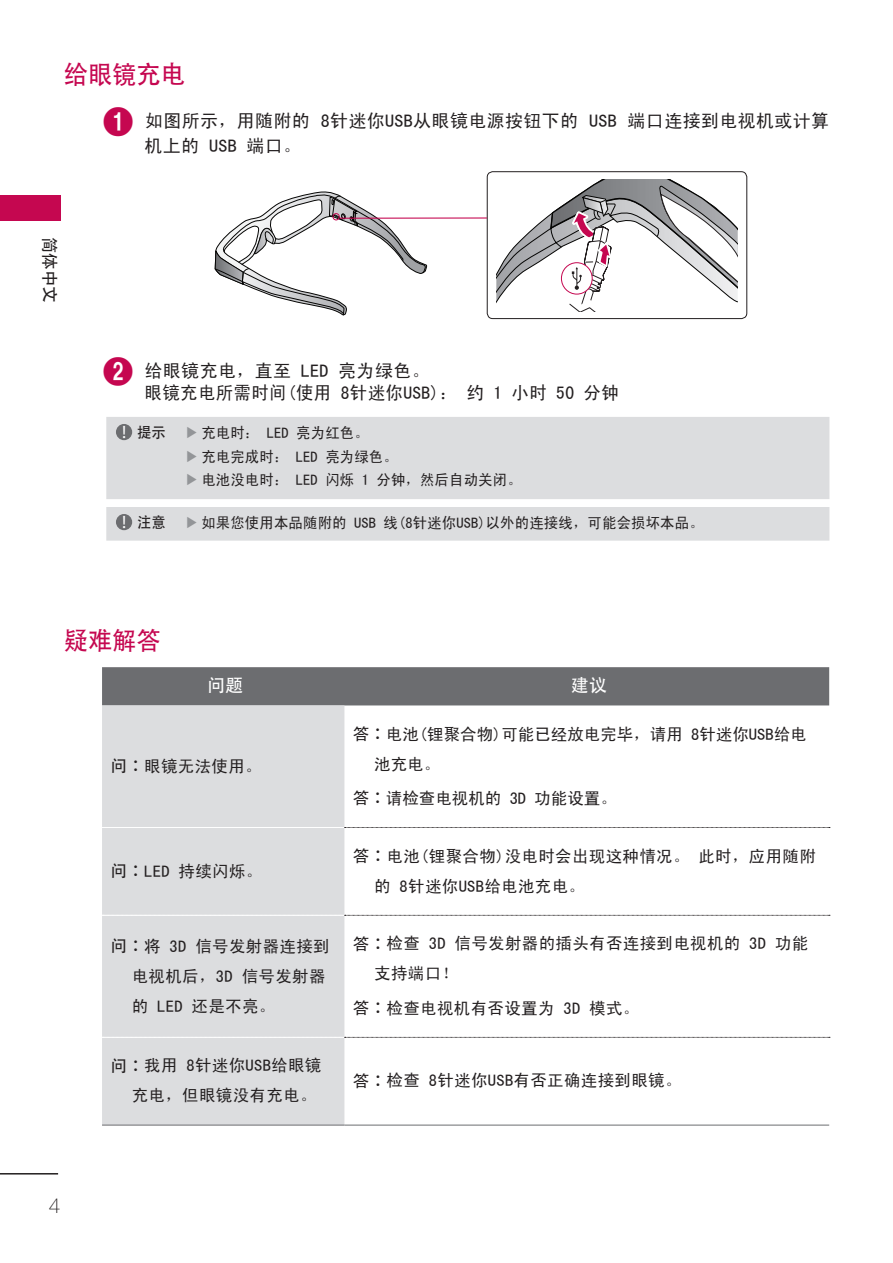
<style>
.page{position:relative;width:893px;height:1263px;background:#fff}
.page>*{position:absolute;margin:0;border:0;box-sizing:border-box;transform-origin:0 0}
.t1{font:25.5px "Adobe Heiti Std";color:#c50750;scale:.95 1}
.t2{font:100 21px "Helvetica 35";color:#231f20}
.t3{font:18px/25.5px "Sim Hei";letter-spacing:.02em;color:#231f20}
.t4{font:18px "Adobe Heiti Std";color:#fff}
.t5{font:18px "Myriad Pro";color:#fff}
.t6{font:16.5px/30px "Sim Hei";letter-spacing:.02em;color:#231f20}
.t7{font:16.5px/30px "Sim Hei";color:#231f20}
.t8{font:16.5px "Adobe Heiti Std";color:#231f20}
.t9{font:15px/23.7px "Sim Hei";letter-spacing:.01em;color:#231f20;scale:.96 1}
.s1{font-family:"Numberblackfilled";font-size:30px;color:#c50750}
.s2{font-family:"Adobe Heiti Std"}
.s3{font-family:"YDIYGO330";color:#939598}
.s4{font-family:"Myriad Pro";font-size:18px;color:#fff}
</style>
<div class="page">
<div style="left:102px;top:667px;width:727px;height:38px;background:#6c6d70"></div>
<div style="left:102px;top:705px;width:242px;height:419px;background:#dcdddf"></div>
<hr style="left:102px;top:1124px;width:242px;height:1px;background:#6c6d70">
<hr style="left:344px;top:1124px;width:485px;height:1px;background:#6c6d70">
<svg style="left:102px;top:827px;width:728px;height:1px"></svg>
<svg style="left:102px;top:915px;width:728px;height:1px"></svg>
<svg style="left:102px;top:1037px;width:728px;height:1px"></svg>
<div style="left:0;top:195px;width:60px;height:26px;background:#c50750"></div>
<hr style="left:0;top:1172px;width:58px;height:2px;background:#231f20">
<svg style="left:214px;top:191px;width:213px;height:125px"></svg>
<div style="left:333px;top:213px;width:7px;height:7px;border:1px solid #c50750;border-radius:50%"></div>
<div style="left:487px;top:171px;width:260px;height:148px;border:1px solid #231f20;border-radius:6px"></div>
<svg style="left:496px;top:179px;width:242px;height:132px"></svg>
<hr style="left:340px;top:217px;width:147px;height:2px;background:#c50750">
<div style="left:106px;top:417px;width:723px;height:82px;background:#dcdddf"></div>
<div style="left:106px;top:507px;width:723px;height:33px;background:#dcdddf"></div>
<div style="left:116px;top:514px;width:16px;height:16px;background:#6c6d70;border-radius:50%"></div>
<div style="left:116px;top:424px;width:16px;height:16px;background:#6c6d70;border-radius:50%"></div>
<h1 class="t1" style="left:64px;top:59px;width:129px">给眼镜充电</h1>
<p class="t3" style="left:145px;top:108px;width:686px;text-indent:-43px"><span class="s1">1</span> 如图所示，用随附的 8针迷你USB从眼镜电源按钮下的 USB 端口连接到电视机或计算机上的 USB 端口。</p>
<p class="t8" style="left:59px;top:236px;width:67px;rotate:90deg">简体中文</p>
<p class="t3" style="left:145px;top:360px;width:476px;line-height:22px;text-indent:-43px"><span class="s1">2</span> 给眼镜充电，直至 LED 亮为绿色。<br>眼镜充电所需时间(使用 8针迷你USB)： 约 1 小时 50 分钟</p>
<p class="t9" style="left:184px;top:420px;width:353px;text-indent:-47px"><span class="s2">提示</span> <span class="s3">▶</span> 充电时： LED 亮为红色。<br><span class="s3">▶</span> 充电完成时： LED 亮为绿色。<br><span class="s3">▶</span> 电池没电时： LED 闪烁 1 分钟，然后自动关闭。</p>
<p class="t9" style="left:122px;top:511px;width:607px"><span class="s4">!</span> <span class="s2">注意</span> <span class="s3">▶</span> 如果您使用本品随附的 USB 线(8针迷你USB)以外的连接线，可能会损坏本品。</p>
<p class="t5" style="left:122px;top:421px;width:6px">!</p>
<h1 class="t1" style="left:64px;top:625px;width:103px">疑难解答</h1>
<p class="t4" style="left:207px;top:675px;width:38px">问题</p>
<p class="t4" style="left:571px;top:675px;width:38px">建议</p>
<p class="t6" style="left:111px;top:751px;width:153px"><span class="s2">问：</span>眼镜无法使用。</p>
<p class="t6" style="left:111px;top:855px;width:153px"><span class="s2">问：</span>LED 持续闪烁。</p>
<p class="t7" style="left:374px;top:718px;width:434px;text-indent:-21px"><span class="s2">答：</span>电池(锂聚合物)可能已经放电完毕，请用 8针迷你USB给电池充电。</p>
<p class="t7" style="left:353px;top:783px;width:265px"><span class="s2">答：</span>请检查电视机的 3D 功能设置。</p>
<p class="t6" style="left:374px;top:840px;width:443px;text-indent:-21px"><span class="s2">答：</span>电池(锂聚合物)没电时会出现这种情况。 此时，应用随附的 8针迷你USB给电池充电。</p>
<p class="t6" style="left:132px;top:930px;width:199px;text-indent:-21px"><span class="s2">问：</span>将 3D 信号发射器连接到电视机后，3D 信号发射器的 LED 还是不亮。</p>
<p class="t6" style="left:374px;top:928px;width:436px;text-indent:-21px"><span class="s2">答：</span>检查 3D 信号发射器的插头有否连接到电视机的 3D 功能支持端口！</p>
<p class="t6" style="left:353px;top:992px;width:288px"><span class="s2">答：</span>检查电视机有否设置为 3D 模式。</p>
<p class="t2" style="left:49px;top:1193px;width:13px">4</p>
<p class="t6" style="left:111px;top:1050px;width:212px;text-align:right"><span class="s2">问：</span>我用 8针迷你USB给眼镜充电，但眼镜没有充电。</p>
<p class="t6" style="left:353px;top:1065px;width:330px"><span class="s2">答：</span>检查 8针迷你USB有否正确连接到眼镜。</p>
</div>
